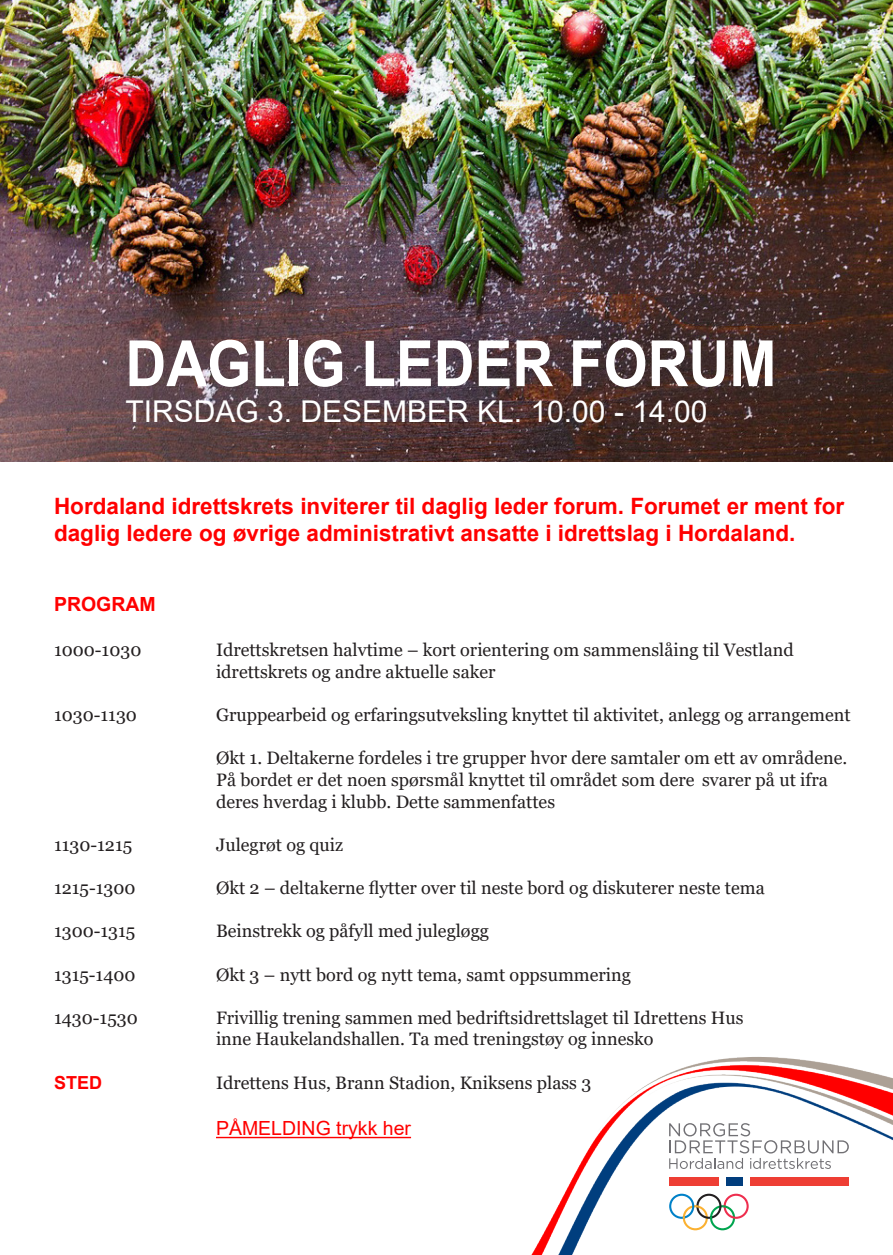
<style>
.page{position:relative;width:893px;height:1255px;background:#fff}
.page>*{position:absolute;margin:0;border:0;box-sizing:border-box;transform-origin:0 0}
.t1{font:700 63.75px "Arial";color:#fff;scale:.89 1}
.t2{font:30px "Arial";color:#fff}
.t3{font:700 22.5px/27px "Arial";color:#f00}
.t4{font:19.5px "Arial";color:#f00}
.t5{font:700 19.5px "Arial";color:#f00}
.t6{font:18px/21.6px "Georgia";color:#231f20}
.t7{font:700 18px "Arial";color:#f00}
</style>
<div class="page">
<img style="left:532px;top:1057px;width:361px;height:197px">
<hr style="left:216px;top:1136px;width:195px;height:2px;background:#f00">
<img style="left:0;top:0;width:893px;height:461px">
<svg style="left:718px;top:1176px;width:33px;height:9px"></svg>
<div style="left:669px;top:1176px;width:49px;height:9px;background:#ee3e34"></div>
<div style="left:751px;top:1176px;width:98px;height:9px;background:#ee3e34"></div>
<div style="left:726px;top:1176px;width:16px;height:9px;background:#013d7d"></div>
<svg style="left:669px;top:1193px;width:80px;height:37px"></svg>
<svg style="left:669px;top:1123px;width:180px;height:45px"></svg>
<p class="t1" style="left:125px;top:319px;width:733px">DAGLIG LEDER FORUM</p>
<p class="t2" style="left:125px;top:391px;width:583px">TIRSDAG 3. DESEMBER KL. 10.00 - 14.00</p>
<p class="t3" style="left:54px;top:493px;width:792px">Hordaland idrettskrets inviterer til daglig leder forum. Forumet er ment for daglig ledere og øvrige administrativt ansatte i idrettslag i Hordaland.</p>
<p class="t5" style="left:54px;top:590px;width:103px">PROGRAM</p>
<p class="t6" style="left:54px;top:639px;width:89px">1000-1030</p>
<p class="t6" style="left:216px;top:639px;width:579px">Idrettskretsen halvtime – kort orientering om sammenslåing til Vestland idrettskrets og andre aktuelle saker</p>
<p class="t6" style="left:54px;top:704px;width:84px">1030-1130</p>
<p class="t6" style="left:216px;top:704px;width:636px">Gruppearbeid og erfaringsutveksling knyttet til aktivitet, anlegg og arrangement</p>
<p class="t6" style="left:216px;top:747px;width:633px">Økt 1. Deltakerne fordeles i tre grupper hvor dere samtaler om ett av områdene.<br>På bordet er det noen spørsmål knyttet til området som dere svarer på ut ifra deres hverdag i klubb. Dette sammenfattes</p>
<p class="t6" style="left:54px;top:834px;width:80px">1130-1215</p>
<p class="t6" style="left:216px;top:834px;width:129px">Julegrøt og quiz</p>
<p class="t6" style="left:54px;top:877px;width:83px">1215-1300</p>
<p class="t6" style="left:216px;top:877px;width:550px">Økt 2 – deltakerne flytter over til neste bord og diskuterer neste tema</p>
<p class="t6" style="left:54px;top:920px;width:83px">1300-1315</p>
<p class="t6" style="left:216px;top:920px;width:274px">Beinstrekk og påfyll med julegløgg</p>
<p class="t6" style="left:54px;top:963px;width:83px">1315-1400</p>
<p class="t6" style="left:216px;top:963px;width:416px">Økt 3 – nytt bord og nytt tema, samt oppsummering</p>
<p class="t6" style="left:54px;top:1007px;width:85px">1430-1530</p>
<p class="t6" style="left:216px;top:1007px;width:529px">Frivillig trening sammen med bedriftsidrettslaget til Idrettens Hus</p>
<p class="t6" style="left:216px;top:1028px;width:439px">inne Haukelandshallen. Ta med treningstøy og innesko</p>
<p class="t7" style="left:54px;top:1069px;width:50px">STED</p>
<p class="t6" style="left:216px;top:1071px;width:377px">Idrettens Hus, Brann Stadion, Kniksens plass 3</p>
<p class="t4" style="left:216px;top:1115px;width:197px">PÅMELDING trykk her</p>
</div>
